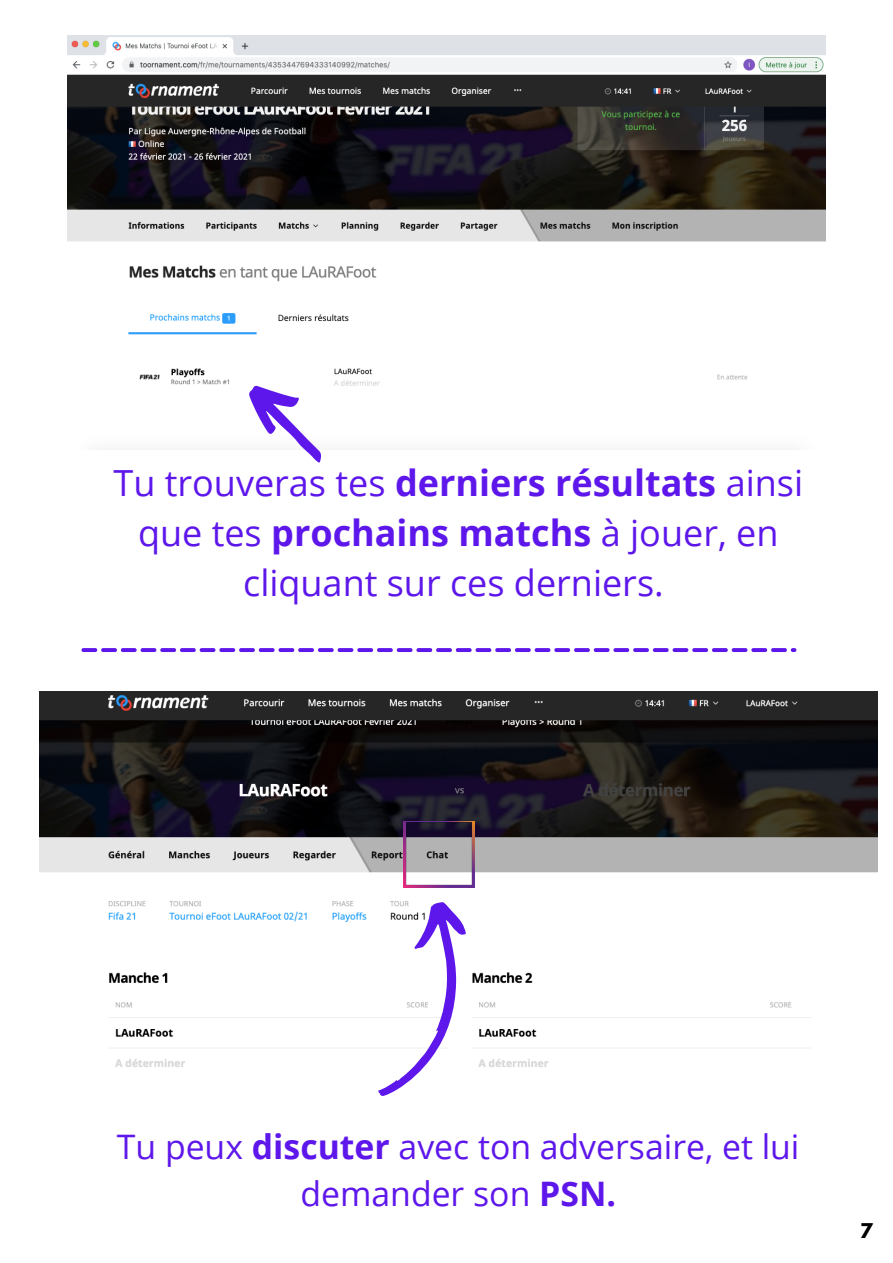
<style>
.page{position:relative;width:893px;height:1263px;background:#fff}
.page>*{position:absolute;margin:0;border:0;box-sizing:border-box;transform-origin:0 0}
.t1{font:36px/50.1px "Open Sans";color:#5e17eb;text-align:center}
.t2{font:33.75px/46.7px "Open Sans";color:#5e17eb;text-align:center}
.t3{font:700 18px "League Spartan";color:#000}
.s1{font-weight:700}
</style>
<div class="page">
<img style="left:68px;top:36px;width:757px;height:350px">
<img style="left:40px;top:691px;width:837px;height:376px">
<svg style="left:377px;top:896px;width:101px;height:200px"></svg>
<svg style="left:239px;top:369px;width:101px;height:94px"></svg>
<img style="left:404px;top:822px;width:70px;height:65px">
<svg style="left:81px;top:648px;width:715px;height:4px"></svg>
<p class="t1" style="left:113px;top:457px;width:691px">Tu trouveras tes <span class="s1">derniers résultats</span> ainsi que tes <span class="s1">prochains matchs</span> à jouer, en cliquant sur ces derniers.</p>
<p class="t2" style="left:117px;top:1123px;width:684px">Tu peux <span class="s1">discuter</span> avec ton adversaire, et lui demander son <span class="s1">PSN.</span></p>
<p class="t3" style="left:860px;top:1222px;width:14px">7</p>
</div>
